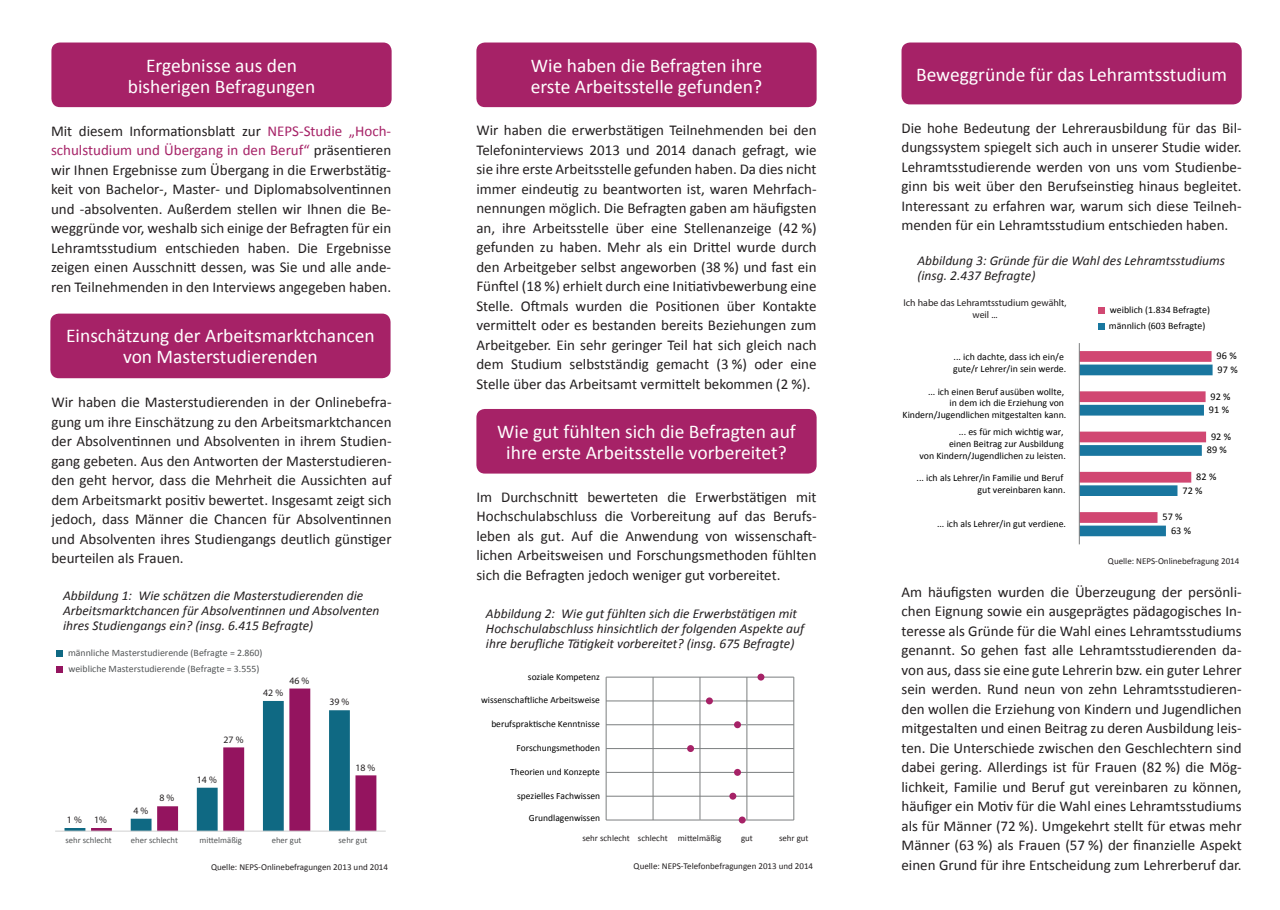
<style>
.page{position:relative;width:1280px;height:910px;background:#fff}
.page>*{position:absolute;margin:0;border:0;box-sizing:border-box;transform-origin:0 0}
.head_2_schüler{font:19.5px/21px "Calibri";color:#fff;text-align:center}
.body_10pt_calibri{font:15px/19.5px "Calibri";color:#231f20;text-align:justify}
.body_10pt{font:italic 13.5px/15px "Calibri";color:#231f20}
.t1{font:10.2px "Calibri";color:#000001}
.t2{font:9.9px/11.9px "Calibri";color:#000001;text-align:right}
.t3{font:9.9px/11.9px "Myriad Pro";color:#231f20;text-align:center}
.t4{font:9.75px/16px "Calibri";color:#515455}
.t5{font:9.75px "Myriad Pro";color:#231f20}
.t6{font:9.45px "Calibri";color:#000001}
.body_10pt-2{font:9px "Calibri";color:#231f20}
.t7{font:8.85px "Calibri";color:#231f20}
.t8{font:8.7px "Calibri";color:#515455}
.s1{color:#a62267}
</style>
<div class="page">
<div style="left:50px;top:314px;width:341px;height:64px;background:#a62267;border-radius:9px"></div>
<div style="left:901px;top:43px;width:341px;height:61px;background:#a62267;border-radius:9px"></div>
<div style="left:51px;top:43px;width:341px;height:64px;background:#a62267;border-radius:9px"></div>
<svg style="left:605px;top:673px;width:190px;height:151px"></svg>
<svg style="left:55px;top:650px;width:331px;height:182px"></svg>
<div style="left:476px;top:409px;width:341px;height:65px;background:#a62267;border-radius:9px"></div>
<svg style="left:1078px;top:307px;width:135px;height:238px"></svg>
<div style="left:476px;top:43px;width:341px;height:64px;background:#a62267;border-radius:9px"></div>
<p class="head_2_schüler" style="left:146px;top:55px;width:152px">Ergebnisse aus den</p>
<p class="head_2_schüler" style="left:128px;top:76px;width:189px">bisherigen Befragungen</p>
<p class="body_10pt_calibri" style="left:51px;top:121px;width:342px">Mit diesem Informationsblatt zur <span class="s1">NEPS-Studie „Hoch&shy;schulstudium und Übergang in den Beruf“</span> präsentieren wir Ihnen Ergebnisse zum Übergang in die Erwerbstätig&shy;keit von Bachelor-, Master- und Diplomabsolventinnen und -absolventen. Außerdem stellen wir Ihnen die Be&shy;weggründe vor, weshalb sich einige der Befragten für ein Lehramtsstudium entschieden haben. Die Ergebnisse zeigen einen Ausschnitt dessen, was Sie und alle ande&shy;ren Teilnehmenden in den Interviews angegeben haben.</p>
<p class="head_2_schüler" style="left:66px;top:326px;width:310px">Einschätzung der Arbeitsmarktchancen von Masterstudierenden</p>
<p class="body_10pt_calibri" style="left:51px;top:393px;width:342px">Wir haben die Masterstudierenden in der Onlinebefra&shy;gung um ihre Einschätzung zu den Arbeitsmarktchancen der Absolventinnen und Absolventen in ihrem Studien&shy;gang gebeten. Aus den Antworten der Masterstudieren&shy;den geht hervor, dass die Mehrheit die Aussichten auf dem Arbeitsmarkt positiv bewertet. Insgesamt zeigt sich jedoch, dass Männer die Chancen für Absolventinnen und Absolventen ihres Studiengangs deutlich günstiger beurteilen als Frauen.</p>
<p class="body_10pt" style="left:63px;top:588px;width:318px">Abbildung 1: Wie schätzen die Masterstudierenden die<br>Arbeitsmarktchancen für Absolventinnen und Absolventen ihres Studiengangs ein? (insg. 6.415 Befragte)</p>
<p class="t4" style="left:68px;top:645px;width:196px">männliche Masterstudierende (Befragte = 2.860) weibliche Masterstudierende (Befragte = 3.555)</p>
<p class="t5" style="left:289px;top:675px;width:21px">46 %</p>
<p class="t5" style="left:67px;top:813px;width:16px">1 %</p>
<p class="t5" style="left:94px;top:813px;width:14px">1%</p>
<p class="t5" style="left:133px;top:804px;width:16px">4 %</p>
<p class="t5" style="left:159px;top:792px;width:16px">8 %</p>
<p class="t5" style="left:224px;top:733px;width:21px">27 %</p>
<p class="t5" style="left:197px;top:773px;width:21px">14 %</p>
<p class="t5" style="left:263px;top:686px;width:21px">42 %</p>
<p class="t5" style="left:329px;top:696px;width:21px">39 %</p>
<p class="t5" style="left:355px;top:762px;width:21px">18 %</p>
<p class="t8" style="left:65px;top:835px;width:48px">sehr schlecht</p>
<p class="t8" style="left:131px;top:835px;width:49px">eher schlecht</p>
<p class="t8" style="left:199px;top:835px;width:44px">mittelmäßig</p>
<p class="t8" style="left:272px;top:835px;width:31px">eher gut</p>
<p class="t8" style="left:339px;top:835px;width:30px">sehr gut</p>
<p class="head_2_schüler" style="left:531px;top:55px;width:233px">Wie haben die Befragten ihre</p>
<p class="head_2_schüler" style="left:531px;top:76px;width:233px">erste Arbeitsstelle gefunden?</p>
<p class="body_10pt_calibri" style="left:476px;top:121px;width:342px">Wir haben die erwerbstätigen Teilnehmenden bei den Telefoninterviews 2013 und 2014 danach gefragt, wie sie ihre erste Arbeitsstelle gefunden haben. Da dies nicht immer eindeutig zu beantworten ist, waren Mehrfach&shy;nennungen möglich. Die Befragten gaben am häufigsten an, ihre Arbeitsstelle über eine Stellenanzeige (42 %) gefunden zu haben. Mehr als ein Drittel wurde durch den Arbeitgeber selbst angeworben (38 %) und fast ein Fünftel (18 %) erhielt durch eine Initiativbewerbung eine Stelle. Oftmals wurden die Positionen über Kontakte vermittelt oder es bestanden bereits Beziehungen zum Arbeitgeber. Ein sehr geringer Teil hat sich gleich nach dem Studium selbstständig gemacht (3 %) oder eine Stelle über das Arbeitsamt vermittelt bekommen (2 %).</p>
<p class="head_2_schüler" style="left:497px;top:421px;width:300px">Wie gut fühlten sich die Befragten auf ihre erste Arbeitsstelle vorbereitet?</p>
<p class="body_10pt_calibri" style="left:476px;top:487px;width:342px">Im Durchschnitt bewerteten die Erwerbstätigen mit Hochschulabschluss die Vorbereitung auf das Berufs&shy;leben als gut. Auf die Anwendung von wissenschaft&shy;lichen Arbeitsweisen und Forschungsmethoden fühlten sich die Befragten jedoch weniger gut vorbereitet.</p>
<p class="body_10pt" style="left:486px;top:605px;width:320px">Abbildung 2: Wie gut fühlten sich die Erwerbstätigen mit<br>Hochschulabschluss hinsichtlich der folgenden Aspekte auf ihre berufliche Tätigkeit vorbereitet? (insg. 675 Befragte)</p>
<p class="t6" style="left:528px;top:671px;width:73px">soziale Kompetenz</p>
<p class="t6" style="left:481px;top:694px;width:120px">wissenschaftliche Arbeitsweise</p>
<p class="t6" style="left:491px;top:718px;width:110px">berufspraktische Kenntnisse</p>
<p class="t6" style="left:516px;top:741px;width:85px">Forschungsmethoden</p>
<p class="t6" style="left:510px;top:766px;width:91px">Theorien und Konzepte</p>
<p class="t6" style="left:517px;top:789px;width:84px">spezielles Fachwissen</p>
<p class="t6" style="left:529px;top:812px;width:73px">Grundlagenwissen</p>
<p class="t7" style="left:582px;top:832px;width:140px">sehr schlecht schlecht mittelmäßig</p>
<p class="t7" style="left:741px;top:832px;width:13px">gut</p>
<p class="t7" style="left:779px;top:832px;width:31px">sehr gut</p>
<p class="body_10pt-2" style="left:211px;top:861px;width:179px">Quelle: NEPS-Onlinebefragungen 2013 und 2014</p>
<p class="body_10pt-2" style="left:634px;top:861px;width:181px">Quelle: NEPS-Telefonbefragungen 2013 und 2014</p>
<p class="head_2_schüler" style="left:916px;top:64px;width:313px">Beweggründe für das Lehramtsstudium</p>
<p class="body_10pt_calibri" style="left:901px;top:118px;width:342px">Die hohe Bedeutung der Lehrerausbildung für das Bil&shy;dungssystem spiegelt sich auch in unserer Studie wider.<br>Lehramtsstudierende werden von uns vom Studienbe&shy;ginn bis weit über den Berufseinstieg hinaus begleitet.<br>Interessant zu erfahren war, warum sich diese Teilneh&shy;menden für ein Lehramtsstudium entschieden haben.</p>
<p class="body_10pt" style="left:917px;top:253px;width:309px">Abbildung 3: Gründe für die Wahl des Lehramtsstudiums (insg. 2.437 Befragte)</p>
<p class="t3" style="left:903px;top:296px;width:164px">Ich habe das Lehramtsstudium gewählt, weil ...</p>
<p class="t2" style="left:953px;top:351px;width:115px;text-align:left">... ich dachte, dass ich ein/e gute/r Lehrer/in sein werde.</p>
<p class="t2" style="left:903px;top:385px;width:165px">... ich einen Beruf ausüben wollte,<br>in dem ich die Erziehung von<br>Kindern/Jugendlichen mitgestalten kann.</p>
<p class="t2" style="left:919px;top:426px;width:148px">... es für mich wichtig war,<br>einen Beitrag zur Ausbildung<br>von Kindern/Jugendlichen zu leisten.</p>
<p class="t2" style="left:916px;top:472px;width:151px">... ich als Lehrer/in Familie und Beruf gut vereinbaren kann.</p>
<p class="t2" style="left:937px;top:518px;width:131px">... ich als Lehrer/in gut verdiene.</p>
<p class="t2" style="left:1109px;top:303px;width:103px;line-height:15.1px;text-align:left">weiblich (1.834 Befragte) männlich (603 Befragte)</p>
<p class="t1" style="left:1217px;top:350px;width:22px">96 %</p>
<p class="t1" style="left:1217px;top:363px;width:22px">97 %</p>
<p class="t1" style="left:1210px;top:390px;width:22px">92 %</p>
<p class="t1" style="left:1209px;top:403px;width:22px">91 %</p>
<p class="t1" style="left:1211px;top:430px;width:22px">92 %</p>
<p class="t1" style="left:1207px;top:443px;width:22px">89 %</p>
<p class="t1" style="left:1196px;top:470px;width:22px">82 %</p>
<p class="t1" style="left:1182px;top:484px;width:22px">72 %</p>
<p class="t1" style="left:1162px;top:510px;width:22px">57 %</p>
<p class="t1" style="left:1171px;top:524px;width:22px">63 %</p>
<p class="body_10pt-2" style="left:1108px;top:555px;width:133px">Quelle: NEPS-Onlinebefragung 2014</p>
<p class="body_10pt_calibri" style="left:901px;top:582px;width:342px">Am häufigsten wurden die Überzeugung der persönli&shy;chen Eignung sowie ein ausgeprägtes pädagogisches In&shy;teresse als Gründe für die Wahl eines Lehramtsstudiums genannt. So gehen fast alle Lehramtsstudierenden da&shy;von aus, dass sie eine gute Lehrerin bzw. ein guter Lehrer sein werden. Rund neun von zehn Lehramtsstudieren&shy;den wollen die Erziehung von Kindern und Jugendlichen mitgestalten und einen Beitrag zu deren Ausbildung leis&shy;ten. Die Unterschiede zwischen den Geschlechtern sind dabei gering. Allerdings ist für Frauen (82 %) die Mög&shy;lichkeit, Familie und Beruf gut vereinbaren zu können, häufiger ein Motiv für die Wahl eines Lehramtsstudiums als für Männer (72 %). Umgekehrt stellt für etwas mehr Männer (63 %) als Frauen (57 %) der finanzielle Aspekt einen Grund für ihre Entscheidung zum Lehrerberuf dar.</p>
</div>
